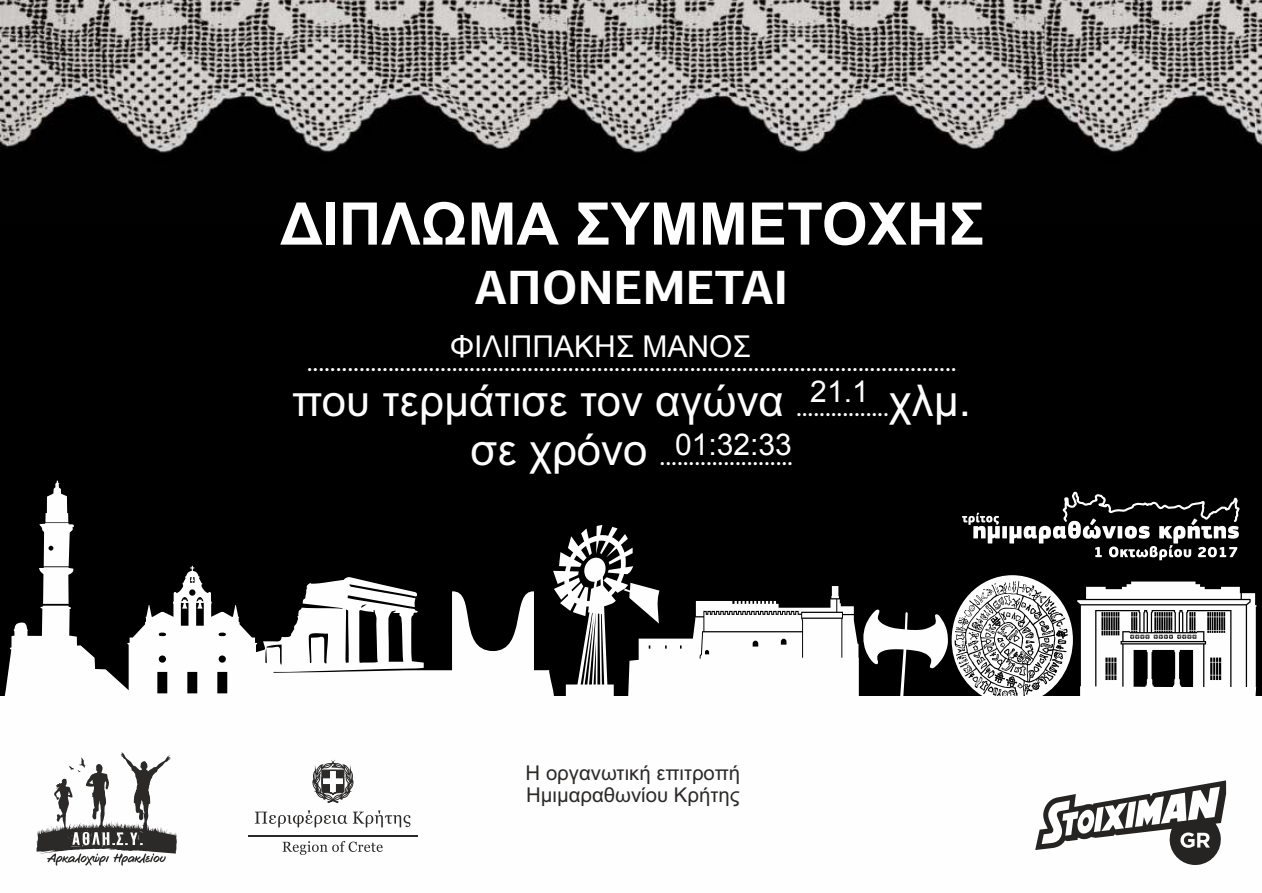
<style>
.page{position:relative;width:1262px;height:893px;background:#fff}
.page>*{position:absolute;margin:0;border:0;box-sizing:border-box;transform-origin:0 0}
.t1{font:700 58.8px "Arial";color:#fefefe}
.t2{font:700 48.15px "PF Agora Sans Pro";color:#fefefe}
.t3{font:43.8px "Arial";color:#fefefe}
.t4{font:30px "Arial";color:#fff}
.t5{font:26.55px "PF Din Display Pro";color:#fefefe}
.t6{font:20.4px/22.8px "Arial";color:#2b2a29}
.s1{font-family:"PF Din Display Pro";font-size:26.55px}
.s2{font-family:"Arial";font-size:43.8px}
</style>
<div class="page">
<img style="left:1px;top:0;width:1261px;height:480px">
<div style="left:1px;top:223px;width:1260px;height:666px;background:#000"></div>
<svg style="left:0;top:480px;width:1262px;height:254px"></svg>
<div style="left:0;top:734px;width:1262px;height:158px;background:#fefefe"></div>
<svg style="left:36px;top:752px;width:141px;height:113px"></svg>
<svg style="left:1035px;top:780px;width:191px;height:85px"></svg>
<svg style="left:255px;top:810px;width:155px;height:17px"></svg>
<svg style="left:282px;top:841px;width:101px;height:13px"></svg>
<hr style="left:248px;top:835px;width:169px;height:1px;background:#2b2a29">
<svg style="left:313px;top:761px;width:40px;height:41px"></svg>
<svg style="left:962px;top:488px;width:277px;height:72px"></svg>
<h1 class="t1" style="left:280px;top:202px;width:705px">ΔΙΠΛΩΜΑ ΣΥΜΜΕΤΟΧΗΣ</h1>
<h2 class="t2" style="left:475px;top:267px;width:315px">ΑΠΟΝΕΜΕΤΑΙ</h2>
<p class="t4" style="left:450px;top:330px;width:302px">ΦΙΛΙΠΠΑΚΗΣ ΜΑΝΟΣ</p>
<p class="t5" style="left:307px;top:351px;width:651px">................................................................................................................</p>
<h3 class="t3" style="left:292px;top:384px;width:680px">που τερμάτισε τον αγώνα <span class="s1">................</span>χλμ.</h3>
<p class="t5" style="left:470px;top:445px;width:324px"><span class="s2">σε χρόνο</span> .......................</p>
<p class="t4" style="left:810px;top:375px;width:60px">21.1</p>
<p class="t4" style="left:675px;top:428px;width:118px">01:32:33</p>
<p class="t6" style="left:525px;top:763px;width:216px">Η οργανωτική επιτροπή<br>Ημιμαραθωνίου Κρήτης</p>
</div>
